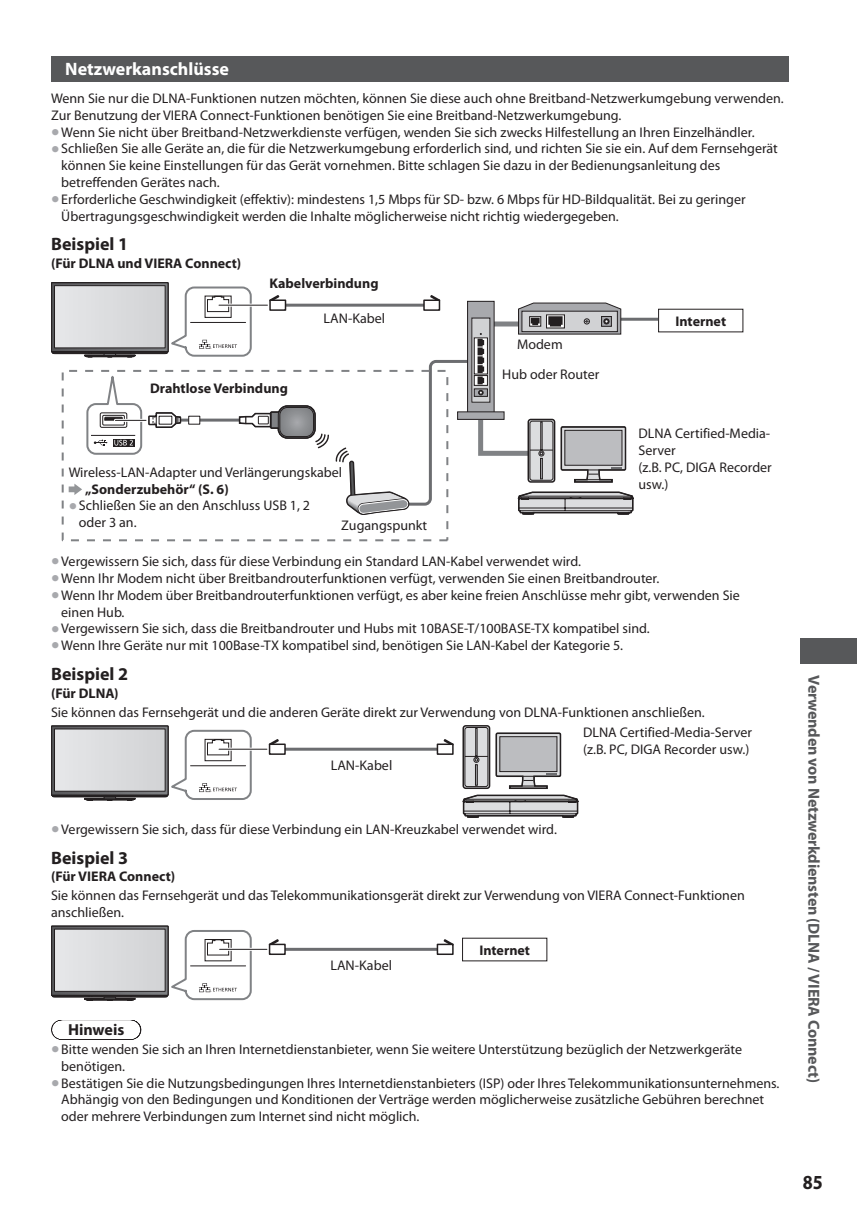
<style>
.page{position:relative;width:857px;height:1225px;background:#fff}
.page>*{position:absolute;margin:0;border:0;box-sizing:border-box;transform-origin:0 0}
.t1{font:700 20px "Myriad Pro";color:#231f20;scale:.9 1}
.t2{font:700 18px "Myriad Pro";color:#231f20}
.t3{font:700 18px "Myriad Pro";color:#fff}
.t4{font:700 16px "Myriad Pro";letter-spacing:-.01em;color:#57585a}
.t5{font:700 16px "Myriad Pro";color:#231f20}
.t6{font:14px/16.8px "Myriad Pro";color:#231f20}
.t7{font:700 14px "Myriad Pro";color:#231f20}
.s1{font-size:30px;color:#a8a9ad}
</style>
<div class="page">
<div style="left:799px;top:638px;width:57px;height:26px;background:#57585a"></div>
<div style="left:51px;top:57px;width:737px;height:25px;background:#57585a"></div>
<hr style="left:620px;top:318px;width:38px;height:3px;background:#6c6d70">
<div style="left:62px;top:370px;width:386px;height:171px;border:2px dashed #808285"></div>
<hr style="left:285px;top:304px;width:145px;height:3px;background:#6c6d70">
<hr style="left:170px;top:418px;width:72px;height:3px;background:#6c6d70">
<svg style="left:238px;top:405px;width:91px;height:43px"></svg>
<div style="left:258px;top:416px;width:10px;height:8px;border:1px solid #231f20"></div>
<div style="left:188px;top:416px;width:12px;height:8px;background:#fff"></div>
<div style="left:188px;top:416px;width:12px;height:9px;border:1px solid #231f20"></div>
<svg style="left:85px;top:369px;width:97px;height:86px"></svg>
<svg style="left:51px;top:282px;width:201px;height:76px"></svg>
<svg style="left:271px;top:295px;width:9px;height:4px"></svg>
<div style="left:269px;top:299px;width:17px;height:12px;border:2px solid #231f20"></div>
<svg style="left:335px;top:295px;width:299px;height:234px"></svg>
<div style="left:424px;top:300px;width:15px;height:10px;background:#fff"></div>
<div style="left:423px;top:299px;width:17px;height:12px;border:2px solid #231f20"></div>
<hr style="left:219px;top:304px;width:48px;height:3px;background:#fff">
<hr style="left:219px;top:305px;width:48px;height:1px;background:#231f20">
<svg style="left:69px;top:483px;width:13px;height:12px"></svg>
<hr style="left:284px;top:747px;width:159px;height:3px;background:#6c6d70">
<div style="left:462px;top:725px;width:28px;height:64px;border:2px solid #231f20;border-radius:3px"></div>
<div style="left:464px;top:727px;width:23px;height:59px;background:#dcdddf;border-radius:2px"></div>
<div style="left:464px;top:727px;width:24px;height:60px;border:1px solid #231f20;border-radius:2px"></div>
<div style="left:475px;top:728px;width:2px;height:28px;border:1px solid #231f20"></div>
<svg style="left:462px;top:732px;width:116px;height:86px"></svg>
<svg style="left:51px;top:726px;width:201px;height:75px"></svg>
<hr style="left:219px;top:747px;width:48px;height:3px;background:#fff">
<hr style="left:219px;top:749px;width:48px;height:1px;background:#231f20">
<svg style="left:268px;top:739px;width:11px;height:8px"></svg>
<div style="left:269px;top:744px;width:16px;height:10px;background:#fff"></div>
<div style="left:269px;top:743px;width:16px;height:12px;border:2px solid #231f20"></div>
<svg style="left:443px;top:739px;width:11px;height:8px"></svg>
<div style="left:437px;top:744px;width:15px;height:10px;background:#fff"></div>
<div style="left:436px;top:743px;width:17px;height:12px;border:2px solid #231f20"></div>
<hr style="left:284px;top:948px;width:159px;height:3px;background:#6c6d70">
<svg style="left:51px;top:926px;width:201px;height:75px"></svg>
<hr style="left:219px;top:948px;width:48px;height:3px;background:#fff">
<hr style="left:219px;top:949px;width:48px;height:1px;background:#231f20">
<svg style="left:268px;top:939px;width:11px;height:8px"></svg>
<div style="left:269px;top:944px;width:16px;height:10px;background:#fff"></div>
<div style="left:269px;top:943px;width:16px;height:12px;border:2px solid #231f20"></div>
<svg style="left:443px;top:939px;width:11px;height:8px"></svg>
<div style="left:437px;top:944px;width:15px;height:10px;background:#fff"></div>
<div style="left:436px;top:943px;width:17px;height:12px;border:2px solid #231f20"></div>
<svg style="left:61px;top:1020px;width:70px;height:1px"></svg>
<p class="t3" style="left:65px;top:62px;width:165px">Netzwerkanschlüsse</p>
<p class="t6" style="left:51px;top:91px;width:733px">Wenn Sie nur die DLNA-Funktionen nutzen möchten, können Sie diese auch ohne Breitband-Netzwerkumgebung verwenden.<br>Zur Benutzung der VIERA Connect-Funktionen benötigen Sie eine Breitband-Netzwerkumgebung.</p>
<p class="t6" style="left:51px;top:125px;width:704px"><span class="s1">•</span> Wenn Sie nicht über Breitband-Netzwerkdienste verfügen, wenden Sie sich zwecks Hilfestellung an Ihren Einzelhändler.</p>
<p class="t6" style="left:61px;top:141px;width:717px;text-indent:-10px"><span class="s1">•</span> Schließen Sie alle Geräte an, die für die Netzwerkumgebung erforderlich sind, und richten Sie sie ein. Auf dem Fernsehgerät können Sie keine Einstellungen für das Gerät vornehmen. Bitte schlagen Sie dazu in der Bedienungsanleitung des betreffenden Gerätes nach.</p>
<p class="t6" style="left:61px;top:192px;width:685px;text-indent:-10px"><span class="s1">•</span> Erforderliche Geschwindigkeit (effektiv): mindestens 1,5 Mbps für SD- bzw. 6 Mbps für HD-Bildqualität. Bei zu geringer<br>Übertragungsgeschwindigkeit werden die Inhalte möglicherweise nicht richtig wiedergegeben.</p>
<p class="t2" style="left:51px;top:237px;width:79px">Beispiel 1</p>
<p class="t7" style="left:51px;top:258px;width:192px">(Für DLNA und VIERA Connect)</p>
<p class="t7" style="left:269px;top:278px;width:110px">Kabelverbindung</p>
<p class="t7" style="left:150px;top:382px;width:139px">Drahtlose Verbindung</p>
<p class="t6" style="left:323px;top:311px;width:63px">LAN-Kabel</p>
<p class="t6" style="left:69px;top:465px;width:275px">Wireless-LAN-Adapter und Verlängerungskabel</p>
<p class="t7" style="left:85px;top:483px;width:145px">„Sonderzubehör“ (S. 6)</p>
<p class="t6" style="left:79px;top:498px;width:233px;text-indent:-10px"><span class="s1">•</span> Schließen Sie an den Anschluss USB 1, 2 oder 3 an.</p>
<p class="t6" style="left:341px;top:518px;width:87px">Zugangspunkt</p>
<p class="t6" style="left:502px;top:330px;width:99px;line-height:30.6px;text-indent:15px">Modem<br>Hub oder Router</p>
<p class="t7" style="left:675px;top:316px;width:52px">Internet</p>
<p class="t6" style="left:638px;top:426px;width:135px">DLNA Certified-Media-<br>Server<br>(z.B. PC, DIGA Recorder usw.)</p>
<p class="t6" style="left:51px;top:554px;width:531px"><span class="s1">•</span> Vergewissern Sie sich, dass für diese Verbindung ein Standard LAN-Kabel verwendet wird.</p>
<p class="t6" style="left:51px;top:571px;width:609px"><span class="s1">•</span> Wenn Ihr Modem nicht über Breitbandrouterfunktionen verfügt, verwenden Sie einen Breitbandrouter.</p>
<p class="t6" style="left:61px;top:588px;width:679px;text-indent:-10px"><span class="s1">•</span> Wenn Ihr Modem über Breitbandrouterfunktionen verfügt, es aber keine freien Anschlüsse mehr gibt, verwenden Sie einen Hub.</p>
<p class="t6" style="left:51px;top:621px;width:600px"><span class="s1">•</span> Vergewissern Sie sich, dass die Breitbandrouter und Hubs mit 10BASE-T/100BASE-TX kompatibel sind.</p>
<p class="t6" style="left:51px;top:638px;width:573px"><span class="s1">•</span> Wenn Ihre Geräte nur mit 100Base-TX kompatibel sind, benötigen Sie LAN-Kabel der Kategorie 5.</p>
<p class="t2" style="left:51px;top:667px;width:79px">Beispiel 2</p>
<p class="t7" style="left:51px;top:687px;width:69px">(Für DLNA)</p>
<p class="t6" style="left:51px;top:704px;width:655px">Sie können das Fernsehgerät und die anderen Geräte direkt zur Verwendung von DLNA-Funktionen anschließen.</p>
<p class="t6" style="left:330px;top:757px;width:63px">LAN-Kabel</p>
<p class="t6" style="left:583px;top:725px;width:170px">DLNA Certified-Media-Server (z.B. PC, DIGA Recorder usw.)</p>
<p class="t6" style="left:51px;top:822px;width:507px"><span class="s1">•</span> Vergewissern Sie sich, dass für diese Verbindung ein LAN-Kreuzkabel verwendet wird.</p>
<p class="t2" style="left:51px;top:850px;width:79px">Beispiel 3</p>
<p class="t7" style="left:51px;top:871px;width:125px">(Für VIERA Connect)</p>
<p class="t6" style="left:51px;top:888px;width:694px">Sie können das Fernsehgerät und das Telekommunikationsgerät direkt zur Verwendung von VIERA Connect-Funktionen anschließen.</p>
<p class="t6" style="left:330px;top:958px;width:63px">LAN-Kabel</p>
<p class="t7" style="left:479px;top:944px;width:52px">Internet</p>
<p class="t5" style="left:68px;top:1023px;width:58px">Hinweis</p>
<p class="t6" style="left:61px;top:1042px;width:682px;text-indent:-10px"><span class="s1">•</span> Bitte wenden Sie sich an Ihren Internetdienstanbieter, wenn Sie weitere Unterstützung bezüglich der Netzwerkgeräte benötigen.</p>
<p class="t6" style="left:61px;top:1075px;width:719px;text-indent:-10px"><span class="s1">•</span> Bestätigen Sie die Nutzungsbedingungen Ihres Internetdienstanbieters (ISP) oder Ihres Telekommunikationsunternehmens.<br>Abhängig von den Bedingungen und Konditionen der Verträge werden möglicherweise zusätzliche Gebühren berechnet oder mehrere Verbindungen zum Internet sind nicht möglich.</p>
<p class="t4" style="left:819px;top:675px;width:409px;rotate:90deg">Verwenden von Netzwerkdiensten (DLNA / VIERA Connect)</p>
<h1 class="t1" style="left:802px;top:1174px;width:24px">85</h1>
</div>
